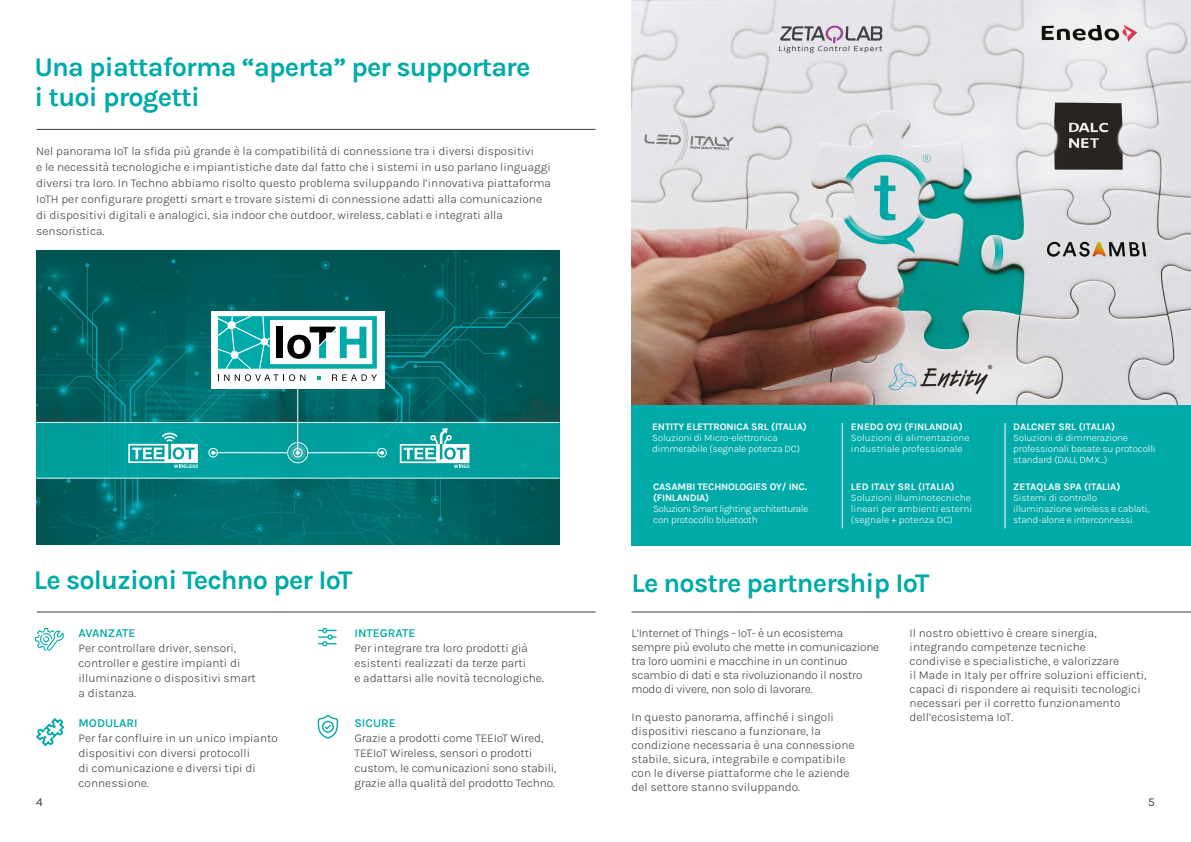
<style>
.page{position:relative;width:1191px;height:842px;background:#fff}
.page>*{position:absolute;margin:0;border:0;box-sizing:border-box;transform-origin:0 0}
.t1{font:700 27px/30px "Karla";letter-spacing:-.03em;color:#00aaa8}
.t2{font:300 12px/14px "Karla";color:#3c3c3b}
.t3{font:300 12px/14px "Karla";letter-spacing:-.02em;color:#3c3c3b}
.t4{font:600 12px "Karla";color:#00aaa8}
.t5{font:12px "Karla";color:#3c3c3b}
.t6{font:300 10px/11px "Karla";letter-spacing:-.02em;color:#fff}
.t7{font:700 10px/11px "Karla";letter-spacing:-.01em;color:#fff}
.t8{font:300 10px/11px "Karla";color:#fff}
.t9{font:300 10px/11px "Karla";letter-spacing:-.045em;color:#fff}
</style>
<div class="page">
<img style="left:36px;top:251px;width:523px;height:294px">
<img style="left:631px;top:0;width:560px;height:405px">
<hr style="left:37px;top:129px;width:558px;height:1px;background:#3c3c3b">
<hr style="left:631px;top:612px;width:560px;height:1px;background:#3c3c3b">
<div style="left:631px;top:405px;width:560px;height:141px;background:#00aaa8"></div>
<div style="left:36px;top:422px;width:523px;height:57px;background:#009e9d"></div>
<div style="left:211px;top:311px;width:173px;height:77px;background:#fff"></div>
<svg style="left:218px;top:316px;width:159px;height:65px"></svg>
<svg style="left:400px;top:428px;width:69px;height:40px"></svg>
<svg style="left:128px;top:431px;width:70px;height:37px"></svg>
<hr style="left:213px;top:452px;width:74px;height:1px;background:#fff">
<svg style="left:211px;top:451px;width:4px;height:4px"></svg>
<hr style="left:308px;top:452px;width:74px;height:1px;background:#fff">
<svg style="left:380px;top:451px;width:4px;height:4px"></svg>
<hr style="left:37px;top:612px;width:558px;height:1px;background:#3c3c3b">
<div style="left:209px;top:448px;width:9px;height:9px;border:1px solid #fff;border-radius:50%"></div>
<div style="left:377px;top:448px;width:9px;height:9px;border:1px solid #fff;border-radius:50%"></div>
<svg style="left:34px;top:628px;width:30px;height:23px"></svg>
<svg style="left:318px;top:628px;width:19px;height:18px"></svg>
<svg style="left:37px;top:718px;width:27px;height:28px"></svg>
<svg style="left:318px;top:715px;width:20px;height:24px"></svg>
<div style="left:287px;top:442px;width:21px;height:21px;border:1px solid #fff;border-radius:50%"></div>
<svg style="left:290px;top:445px;width:16px;height:16px"></svg>
<hr style="left:842px;top:423px;width:1px;height:105px;background:#fff">
<hr style="left:1004px;top:423px;width:1px;height:105px;background:#fff">
<hr style="left:36px;top:478px;width:523px;height:1px;background:#fff">
<hr style="left:36px;top:422px;width:523px;height:1px;background:#fff">
<hr style="left:297px;top:388px;width:1px;height:65px;background:#fff">
<svg style="left:296px;top:451px;width:4px;height:4px"></svg>
<h1 class="t1" style="left:34px;top:52px;width:497px">Una piattaforma “aperta” per supportare i tuoi progetti</h1>
<p class="t2" style="left:36px;top:143px;width:516px;line-height:16px">Nel panorama IoT la sfida più grande è la compatibilità di connessione tra i diversi dispositivi<br>e le necessità tecnologiche e impiantistiche date dal fatto che i sistemi in uso parlano linguaggi diversi tra loro. In Techno abbiamo risolto questo problema sviluppando l’innovativa piattaforma IoTH per configurare progetti smart e trovare sistemi di connessione adatti alla comunicazione di dispositivi digitali e analogici, sia indoor che outdoor, wireless, cablati e integrati alla sensoristica.</p>
<h1 class="t1" style="left:34px;top:564px;width:320px">Le soluzioni Techno per IoT</h1>
<p class="t4" style="left:79px;top:626px;width:58px">AVANZATE</p>
<p class="t2" style="left:79px;top:640px;width:179px;line-height:15px">Per controllare driver, sensori, controller e gestire impianti di illuminazione o dispositivi smart a distanza.</p>
<p class="t4" style="left:79px;top:716px;width:61px">MODULARI</p>
<p class="t2" style="left:79px;top:730px;width:201px;line-height:15px">Per far confluire in un unico impianto dispositivi con diversi protocolli<br>di comunicazione e diversi tipi di connessione.</p>
<p class="t4" style="left:354px;top:626px;width:62px">INTEGRATE</p>
<p class="t2" style="left:354px;top:640px;width:191px;line-height:15px">Per integrare tra loro prodotti già esistenti realizzati da terze parti<br>e adattarsi alle novità tecnologiche.</p>
<p class="t4" style="left:354px;top:716px;width:43px">SICURE</p>
<p class="t2" style="left:354px;top:730px;width:203px;line-height:15px">Grazie a prodotti come TEEIoT Wired, TEEIoT Wireless, sensori o prodotti custom, le comunicazioni sono stabili, grazie alla qualità del prodotto Techno.</p>
<p class="t7" style="left:652px;top:421px;width:156px">ENTITY ELETTRONICA SRL (ITALIA)</p>
<p class="t6" style="left:652px;top:432px;width:149px">Soluzioni di Micro-elettronica dimmerabile (segnale potenza DC)</p>
<p class="t7" style="left:653px;top:481px;width:155px">CASAMBI TECHNOLOGIES OY/ INC. (FINLANDIA)</p>
<p class="t9" style="left:653px;top:503px;width:156px">Soluzioni Smart lighting architetturale con protocollo bluetooth</p>
<p class="t7" style="left:851px;top:421px;width:113px">ENEDO OYJ (FINLANDIA)</p>
<p class="t8" style="left:851px;top:432px;width:120px">Soluzioni di alimentazione industriale professionale</p>
<p class="t7" style="left:851px;top:481px;width:105px">LED ITALY SRL (ITALIA)</p>
<p class="t8" style="left:851px;top:492px;width:123px">Soluzioni Illuminotecniche lineari per ambienti esterni (segnale + potenza DC)</p>
<p class="t7" style="left:1013px;top:421px;width:103px">DALCNET SRL (ITALIA)</p>
<p class="t6" style="left:1013px;top:432px;width:144px">Soluzioni di dimmerazione professionali basate su protocolli standard (DALI, DMX...)</p>
<p class="t7" style="left:1013px;top:481px;width:109px">ZETAQLAB SPA (ITALIA)</p>
<p class="t6" style="left:1013px;top:492px;width:138px">Sistemi di controllo illuminazione wireless e cablati, stand-alone e interconnessi</p>
<h1 class="t1" style="left:631px;top:567px;width:299px">Le nostre partnership IoT</h1>
<p class="t2" style="left:909px;top:625px;width:238px">Il nostro obiettivo è creare sinergia, integrando competenze tecniche<br>condivise e specialistiche, e valorizzare<br>il Made in Italy per offrire soluzioni efficienti, capaci di rispondere ai requisiti tecnologici necessari per il corretto funzionamento dell’ecosistema IoT.</p>
<p class="t3" style="left:631px;top:625px;width:249px">L’Internet of Things - IoT- è un ecosistema sempre più evoluto che mette in comunicazione tra loro uomini e macchine in un continuo scambio di dati e sta rivoluzionando il nostro modo di vivere, non solo di lavorare.</p>
<p class="t2" style="left:631px;top:709px;width:224px">In questo panorama, affinché i singoli dispositivi riescano a funzionare, la condizione necessaria è una connessione stabile, sicura, integrabile e compatibile con le diverse piattaforme che le aziende del settore stanno sviluppando.</p>
<p class="t5" style="left:36px;top:794px;width:8px">4</p>
<p class="t5" style="left:1148px;top:794px;width:8px">5</p>
</div>
